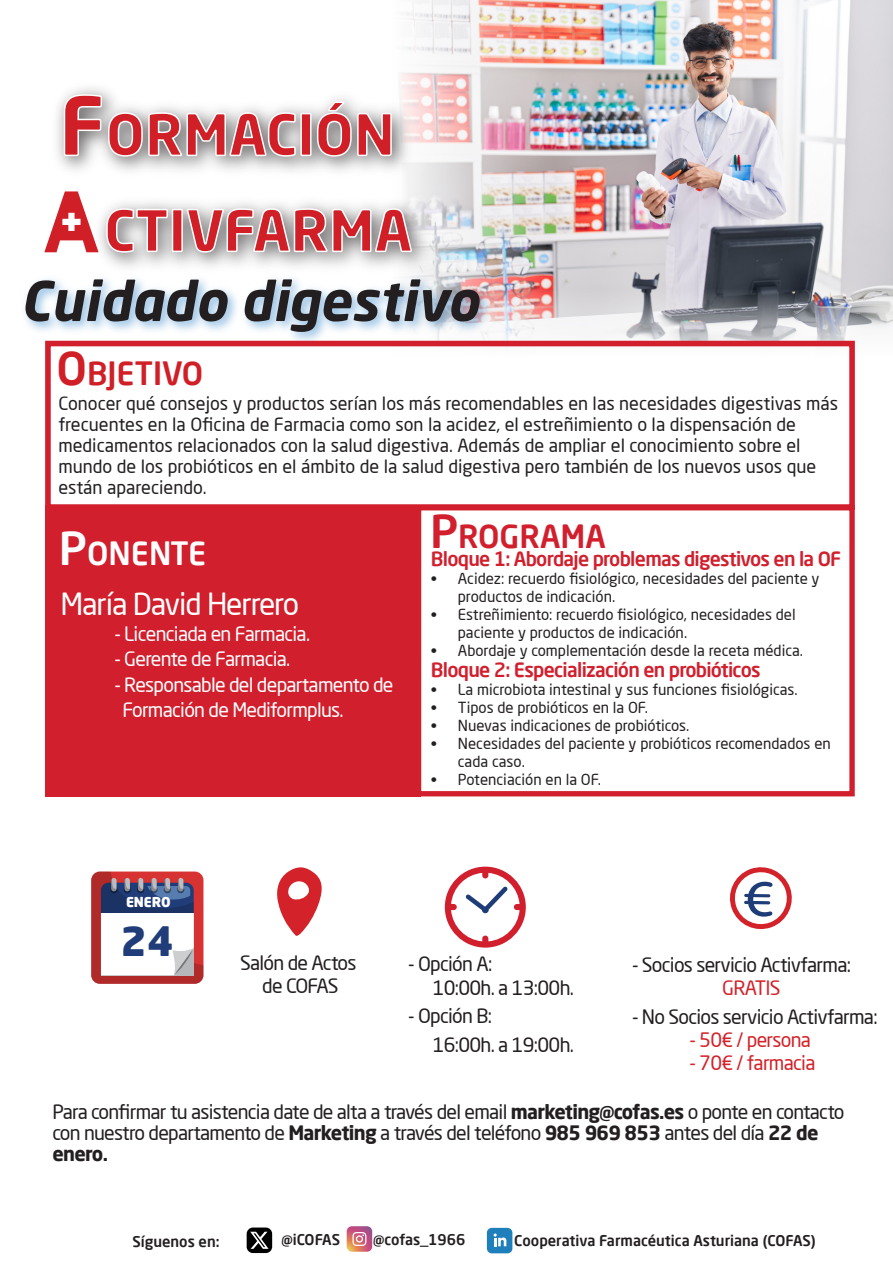
<style>
.page{position:relative;width:893px;height:1263px;background:#fff}
.page>*{position:absolute;margin:0;border:0;box-sizing:border-box;transform-origin:0 0}
.t1{font:700 56.25px/96px "Neo Sans Std";color:#d01f26}
.t2{font:italic 700 54px "Neo Sans Std";color:#231f20}
.t3{font:900 39.75px "Neo Sans Std";color:#203d79}
.t4{font:500 31.5px "Neo Sans Std";color:#d01f26}
.t5{font:500 31.5px "Neo Sans Std";color:#d11f2d}
.t6{font:500 31.5px "Neo Sans Std";color:#fff}
.t7{font:30px "Neo Sans Std";letter-spacing:-.035em;color:#fff}
.t8{font:19.5px/21px "Neo Sans Std";letter-spacing:-.035em;color:#231f20}
.t9{font:19.5px/25.5px "Neo Sans Std";letter-spacing:-.035em;color:#fff}
.t10{font:500 19.5px "Neo Sans Std";letter-spacing:-.035em;color:#d11f2d}
.t11{font:19.5px "Neo Sans Std";letter-spacing:-.035em;color:#d32229}
.t12{font:18px/21px "Neo Sans Std";color:#231f20}
.t13{font:15px/18px "Neo Sans Std";color:#231f20}
.t14{font:500 14.7px "Neo Sans Std";color:#231f20}
.t15{font:900 13.5px "Neo Sans Std";color:#fff}
.s1{font-size:80.4px}
.s2{font-size:45px}
.s3{font-weight:700}
</style>
<div class="page">
<img style="left:554px;top:0;width:339px;height:288px">
<div style="left:45px;top:506px;width:375px;height:290px;background:#d11f2d"></div>
<div style="left:416px;top:505px;width:439px;height:291px;background:#fff;border:5px solid #d11f2d"></div>
<svg style="left:91px;top:871px;width:112px;height:113px"></svg>
<svg style="left:445px;top:867px;width:81px;height:81px"></svg>
<svg style="left:277px;top:867px;width:45px;height:69px"></svg>
<svg style="left:730px;top:867px;width:62px;height:63px"></svg>
<svg style="left:404px;top:0;width:150px;height:66px"></svg>
<svg style="left:718px;top:288px;width:175px;height:53px"></svg>
<img style="left:24px;top:66px;width:694px;height:283px">
<svg style="left:63px;top:94px;width:330px;height:63px"></svg>
<svg style="left:105px;top:207px;width:308px;height:46px"></svg>
<svg style="left:44px;top:191px;width:55px;height:61px"></svg>
<div style="left:45px;top:341px;width:810px;height:169px;border:6px solid #d11f2d"></div>
<div style="left:247px;top:1227px;width:25px;height:26px;background:#000001;border-radius:6px"></div>
<svg style="left:250px;top:1232px;width:19px;height:17px"></svg>
<svg style="left:347px;top:1226px;width:25px;height:26px"></svg>
<div style="left:487px;top:1228px;width:25px;height:25px;background:#1f7fba;border-radius:5px"></div>
<svg style="left:494px;top:1233px;width:12px;height:13px"></svg>
<h1 class="t1" style="left:104px;top:85px;width:310px;text-indent:-45px"><span class="s1">F</span>ORMACIÓN<br>CTIVFARMA</h1>
<h2 class="t2" style="left:20px;top:266px;width:460px">Cuidado digestivo</h2>
<h3 class="t4" style="left:56px;top:353px;width:148px"><span class="s2">O</span>BJETIVO</h3>
<p class="t12" style="left:58px;top:392px;width:781px">Conocer qué consejos y productos serían los más recomendables en las necesidades digestivas más frecuentes en la Oficina de Farmacia como son la acidez, el estreñimiento o la dispensación de medicamentos relacionados con la salud digestiva. Además de ampliar el conocimiento sobre el mundo de los probióticos en el ámbito de la salud digestiva pero también de los nuevos usos que están apareciendo.</p>
<h3 class="t6" style="left:59px;top:534px;width:149px"><span class="s2">P</span>ONENTE</h3>
<h3 class="t7" style="left:60px;top:586px;width:240px">María David Herrero</h3>
<h3 class="t9" style="left:114px;top:620px;width:197px">- Licenciada en Farmacia.</h3>
<h3 class="t9" style="left:114px;top:646px;width:178px">- Gerente de Farmacia.</h3>
<h3 class="t9" style="left:123px;top:671px;width:272px;text-indent:-8px">- Responsable del departamento de<br>Formación de Mediformplus.</h3>
<h3 class="t5" style="left:430px;top:516px;width:177px"><span class="s2">P</span>ROGRAMA</h3>
<h3 class="t10" style="left:431px;top:546px;width:412px">Bloque 1: Abordaje problemas digestivos en la OF</h3>
<p class="t13" style="left:458px;top:569px;width:363px;text-indent:-27px">• Acidez: recuerdo fisiológico, necesidades del paciente y productos de indicación.</p>
<p class="t13" style="left:458px;top:605px;width:339px;text-indent:-27px">• Estreñimiento: recuerdo fisiológico, necesidades del paciente y productos de indicación.</p>
<p class="t13" style="left:431px;top:641px;width:374px">• Abordaje y complementación desde la receta médica.</p>
<h3 class="t10" style="left:431px;top:657px;width:331px">Bloque 2: Especialización en probióticos</h3>
<p class="t13" style="left:431px;top:680px;width:368px">• La microbiota intestinal y sus funciones fisiológicas.</p>
<p class="t13" style="left:431px;top:698px;width:219px">• Tipos de probióticos en la OF.</p>
<p class="t13" style="left:431px;top:716px;width:260px">• Nuevas indicaciones de probióticos.</p>
<p class="t13" style="left:458px;top:734px;width:374px;text-indent:-27px">• Necesidades del paciente y probióticos recomendados en cada caso.</p>
<p class="t13" style="left:431px;top:770px;width:172px">• Potenciación en la OF.</p>
<p class="t15" style="left:126px;top:893px;width:46px">ENERO</p>
<h3 class="t3" style="left:121px;top:915px;width:54px">24</h3>
<h3 class="t8" style="left:240px;top:950px;width:118px;line-height:23.4px;text-align:center">Salón de Actos de COFAS</h3>
<h3 class="t8" style="left:433px;top:951px;width:143px;line-height:24px;text-indent:-25px">- Opción A:<br>10:00h. a 13:00h.</h3>
<h3 class="t8" style="left:433px;top:1001px;width:143px;line-height:28.5px;text-indent:-25px">- Opción B:<br>16:00h. a 19:00h.</h3>
<h3 class="t8" style="left:632px;top:954px;width:221px">- Socios servicio Activfarma:</h3>
<h3 class="t11" style="left:722px;top:976px;width:60px">GRATIS</h3>
<h3 class="t8" style="left:632px;top:1005px;width:247px">- No Socios servicio Activfarma:</h3>
<h3 class="t11" style="left:689px;top:1028px;width:123px">- 50€ / persona</h3>
<h3 class="t11" style="left:689px;top:1051px;width:128px">- 70€ / farmacia</h3>
<h3 class="t8" style="left:52px;top:1101px;width:793px">Para confirmar tu asistencia date de alta a través del email <span class="s3">marketing@cofas.es</span> o ponte en contacto con nuestro departamento de <span class="s3">Marketing</span> a través del teléfono <span class="s3">985 969 853</span> antes del día <span class="s3">22 de enero.</span></h3>
<p class="t14" style="left:132px;top:1232px;width:89px">Síguenos en:</p>
<p class="t14" style="left:281px;top:1230px;width:60px">@iCOFAS</p>
<p class="t14" style="left:373px;top:1230px;width:94px">@cofas_1966</p>
<p class="t14" style="left:514px;top:1231px;width:303px">Cooperativa Farmacéutica Asturiana (COFAS)</p>
</div>
